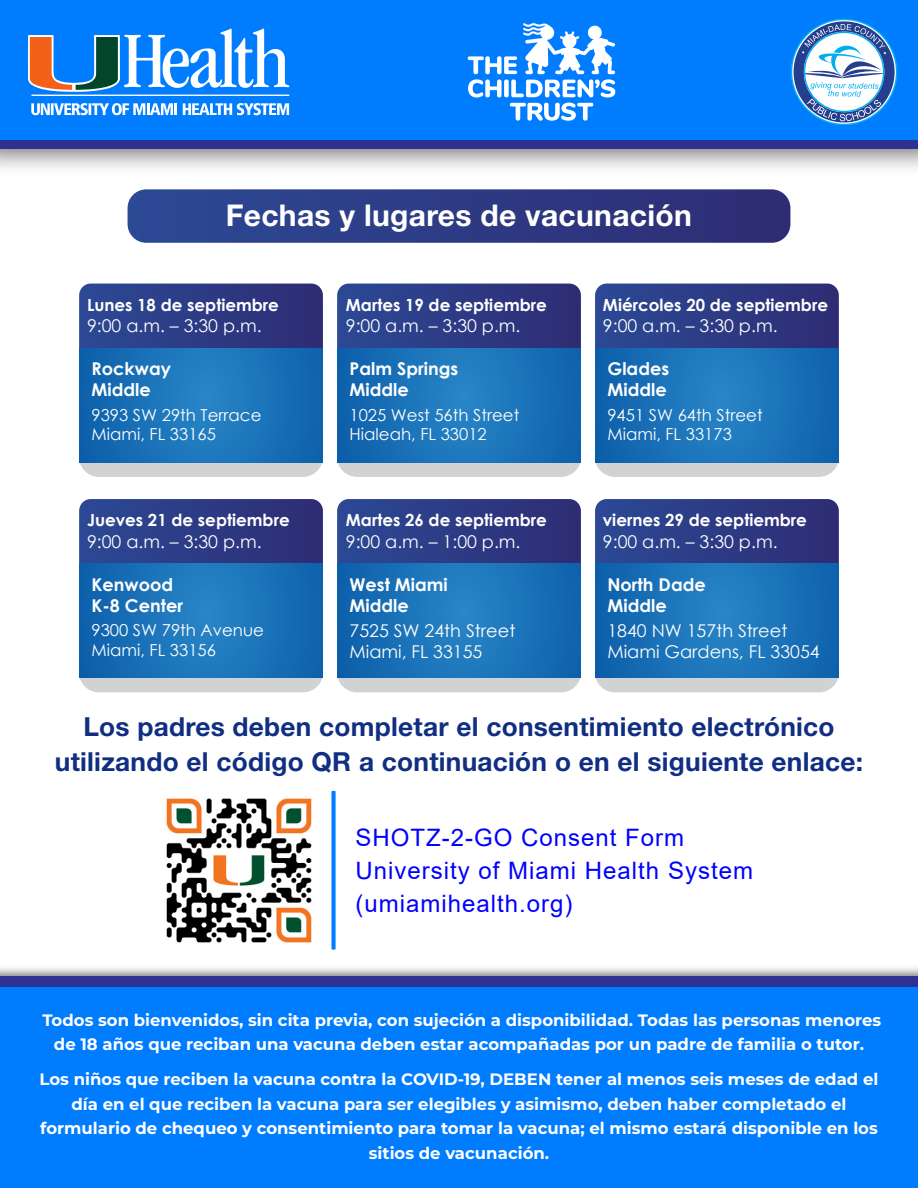
<style>
.page{position:relative;width:918px;height:1188px;background:#fff}
.page>*{position:absolute;margin:0;border:0;box-sizing:border-box;transform-origin:0 0}
.t1{font:700 30px "Helvetica Neue LT Std";letter-spacing:.01em;color:#fff}
.t2{font:700 26.25px/34.5px "Helvetica Neue LT Std";letter-spacing:.01em;color:#102e82;text-align:center}
.t3{font:24px/33px "Arial";letter-spacing:.04em;color:#00f}
.t4{font:17.55px/21.1px "Century Gothic";color:#fff}
.t5{font:700 17.55px/21.1px "Century Gothic";color:#fff}
.t6{font:700 16.8px "Century Gothic";color:#fff}
.t7{font:700 16.5px/24.8px "Montserrat";color:#fff;text-align:center}
.t8{font:16.5px/19.8px "Century Gothic";color:#fff}
</style>
<div class="page">
<div style="left:0;top:23px;width:918px;height:126px;background:#2e3192"></div>
<div style="left:0;top:0;width:918px;height:140px;background:#007dff"></div>
<svg style="left:791px;top:19px;width:106px;height:106px"></svg>
<svg style="left:28px;top:28px;width:261px;height:68px"></svg>
<svg style="left:183px;top:103px;width:106px;height:12px"></svg>
<svg style="left:31px;top:103px;width:146px;height:12px"></svg>
<svg style="left:468px;top:23px;width:147px;height:74px"></svg>
<svg style="left:510px;top:103px;width:83px;height:18px"></svg>
<div style="left:337px;top:287px;width:244px;height:190px;background:#d0d2d3;border-radius:20px"></div>
<svg style="left:337px;top:284px;width:244px;height:64px;background:#2d3b84"></svg>
<svg style="left:337px;top:348px;width:244px;height:114px;background:#1971b7"></svg>
<div style="left:595px;top:287px;width:244px;height:190px;background:#d0d2d3;border-radius:20px"></div>
<svg style="left:595px;top:284px;width:244px;height:64px;background:#2d3b84"></svg>
<svg style="left:595px;top:348px;width:244px;height:114px;background:#1971b7"></svg>
<div style="left:79px;top:287px;width:244px;height:190px;background:#d0d2d3;border-radius:20px"></div>
<svg style="left:79px;top:284px;width:244px;height:64px;background:#2d3b84"></svg>
<svg style="left:79px;top:348px;width:244px;height:114px;background:#1971b7"></svg>
<div style="left:337px;top:502px;width:244px;height:190px;background:#d0d2d3;border-radius:20px"></div>
<svg style="left:337px;top:499px;width:244px;height:65px;background:#2d3c85"></svg>
<svg style="left:337px;top:564px;width:244px;height:114px;background:#1971b7"></svg>
<div style="left:595px;top:502px;width:244px;height:190px;background:#d0d2d3;border-radius:20px"></div>
<svg style="left:595px;top:499px;width:244px;height:65px;background:#2d3c85"></svg>
<svg style="left:595px;top:564px;width:244px;height:114px;background:#1971b7"></svg>
<div style="left:79px;top:502px;width:244px;height:190px;background:#d0d2d3;border-radius:20px"></div>
<svg style="left:79px;top:499px;width:244px;height:65px;background:#2d3c85"></svg>
<svg style="left:79px;top:564px;width:244px;height:114px;background:#1971b7"></svg>
<div style="left:0;top:978px;width:918px;height:210px;background:#007dff"></div>
<div style="left:0;top:976px;width:918px;height:11px;background:#2e3192"></div>
<img style="left:166px;top:798px;width:146px;height:145px">
<div style="left:331px;top:791px;width:5px;height:159px;background:#007dff"></div>
<svg style="left:128px;top:189px;width:662px;height:54px;background:#303e86"></svg>
<h1 class="t1" style="left:226px;top:197px;width:467px">Fechas y lugares de vacunación</h1>
<p class="t6" style="left:87px;top:292px;width:194px">Lunes 18 de septiembre</p>
<p class="t4" style="left:87px;top:315px;width:176px">9:00 a.m. – 3:30 p.m.</p>
<p class="t5" style="left:92px;top:358px;width:81px">Rockway<br>Middle</p>
<p class="t8" style="left:92px;top:404px;width:171px">9393 SW 29th Terrace<br>Miami, FL 33165</p>
<p class="t6" style="left:87px;top:507px;width:204px">Jueves 21 de septiembre</p>
<p class="t4" style="left:87px;top:531px;width:176px">9:00 a.m. – 3:30 p.m.</p>
<p class="t5" style="left:92px;top:573px;width:93px">Kenwood<br>K-8 Center</p>
<p class="t8" style="left:92px;top:620px;width:174px">9300 SW 79th Avenue<br>Miami, FL 33156</p>
<p class="t6" style="left:346px;top:292px;width:203px">Martes 19 de septiembre</p>
<p class="t4" style="left:346px;top:315px;width:176px">9:00 a.m. – 3:30 p.m.</p>
<p class="t5" style="left:350px;top:358px;width:110px">Palm Springs<br>Middle</p>
<p class="t8" style="left:350px;top:404px;width:171px">1025 West 56th Street<br>Hialeah, FL 33012</p>
<p class="t6" style="left:346px;top:507px;width:203px">Martes 26 de septiembre</p>
<p class="t4" style="left:346px;top:531px;width:176px">9:00 a.m. – 1:00 p.m.</p>
<p class="t5" style="left:350px;top:573px;width:100px">West Miami<br>Middle</p>
<p class="t4" style="left:350px;top:620px;width:167px">7525 SW 24th Street<br>Miami, FL 33155</p>
<p class="t6" style="left:603px;top:292px;width:227px">Miércoles 20 de septiembre</p>
<p class="t4" style="left:603px;top:315px;width:176px">9:00 a.m. – 3:30 p.m.</p>
<p class="t5" style="left:607px;top:358px;width:63px">Glades<br>Middle</p>
<p class="t8" style="left:607px;top:404px;width:157px">9451 SW 64th Street<br>Miami, FL 33173</p>
<p class="t6" style="left:603px;top:507px;width:206px">viernes 29 de septiembre</p>
<p class="t4" style="left:603px;top:531px;width:176px">9:00 a.m. – 3:30 p.m.</p>
<p class="t5" style="left:607px;top:573px;width:100px">North Dade<br>Middle</p>
<p class="t4" style="left:607px;top:620px;width:214px">1840 NW 157th Street<br>Miami Gardens, FL 33054</p>
<h2 class="t2" style="left:55px;top:709px;width:810px">Los padres deben completar el consentimiento electrónico utilizando el código QR a continuación o en el siguiente enlace:</h2>
<h3 class="t3" style="left:355px;top:820px;width:399px">SHOTZ-2-GO Consent Form<br>University of Miami Health System (umiamihealth.org)</h3>
<p class="t7" style="left:42px;top:1007px;width:840px">Todos son bienvenidos, sin cita previa, con sujeción a disponibilidad. Todas las personas menores de 18 años que reciban una vacuna deben estar acompañadas por un padre de familia o tutor.</p>
<p class="t7" style="left:40px;top:1066px;width:840px">Los niños que reciben la vacuna contra la COVID-19, DEBEN tener al menos seis meses de edad el día en el que reciben la vacuna para ser elegibles y asimismo, deben haber completado el formulario de chequeo y consentimiento para tomar la vacuna; el mismo estará disponible en los sitios de vacunación.</p>
</div>
